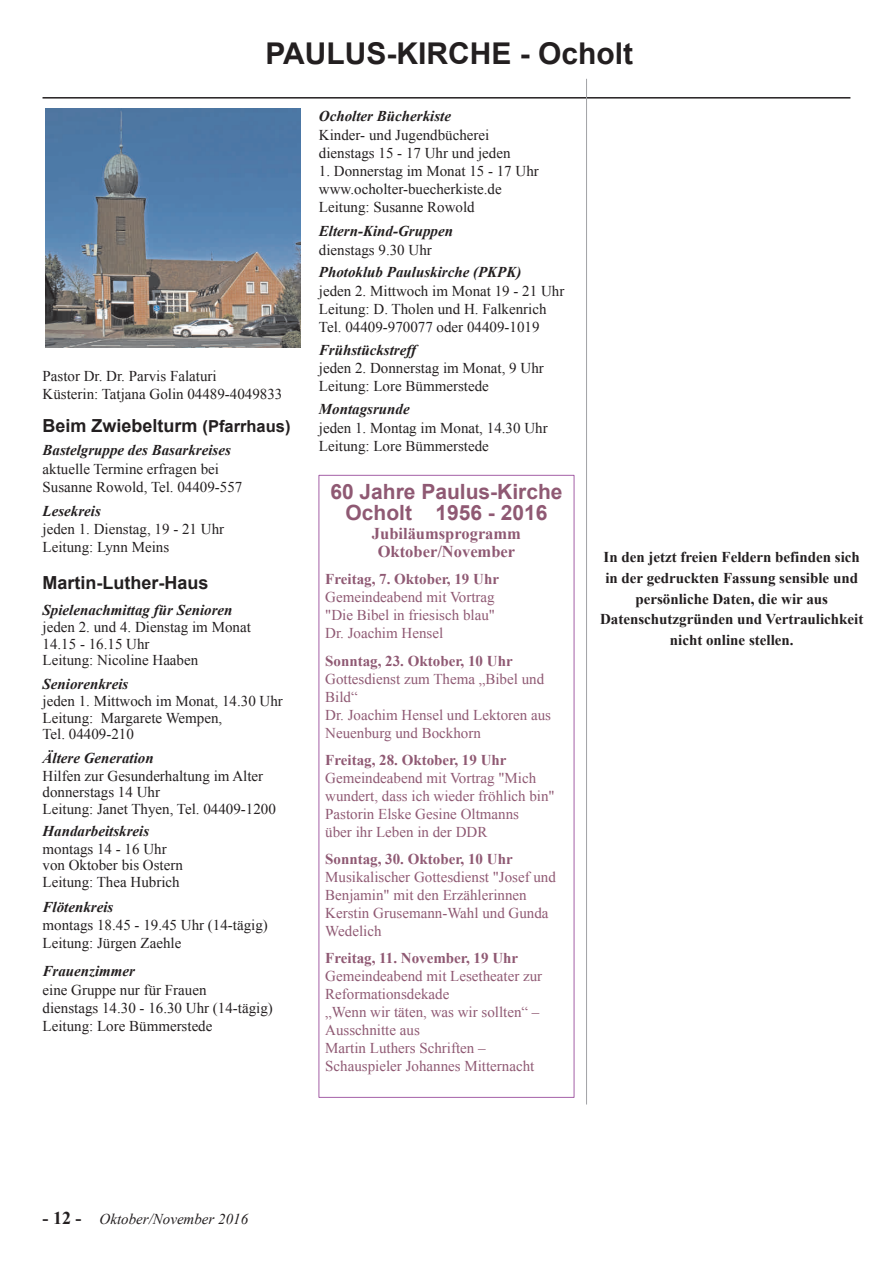
<style>
.page{position:relative;width:893px;height:1263px;background:#fff}
.page>*{position:absolute;margin:0;border:0;box-sizing:border-box;transform-origin:0 0}
.t1{font:700 30px "Arial";color:#231f20}
.t2{font:700 21px/20.7px "Arial";color:#8f5973;text-align:center}
.t3{font:700 18px "Arial";color:#231f20}
.t4{font:700 16.5px/18px "Times New Roman";color:#8f5973;text-align:center}
.t5{font:15px/18px "Times New Roman";color:#231f20}
.t6{font:15px/18px "Times New Roman";color:#8f5973}
.t7{font:italic 700 15px "Times New Roman";color:#231f20}
.t8{font:700 15px/20.7px "Times New Roman";color:#231f20;text-align:center}
.t9{font:700 15px "Times New Roman";color:#8f5973}
.t10{font:italic 15px "Times New Roman";color:#231f20}
.s1{font-size:16.5px}
.s2{font-weight:700;font-style:normal;font-size:18px}
</style>
<div class="page">
<hr style="left:43px;top:97px;width:807px;height:2px;background:#231f20">
<img style="left:46px;top:108px;width:254px;height:240px">
<hr style="left:586px;top:79px;width:1px;height:1025px;background:#a1a3a6">
<h1 class="t1" style="left:265px;top:36px;width:369px">PAULUS-KIRCHE - Ocholt</h1>
<p class="t5" style="left:43px;top:367px;width:241px">Pastor Dr. Dr. Parvis Falaturi<br>Küsterin: Tatjana Golin 04489-4049833</p>
<p class="t3" style="left:43px;top:416px;width:250px">Beim Zwiebelturm <span class="s1">(Pfarrhaus)</span></p>
<p class="t7" style="left:43px;top:441px;width:190px">Bastelgruppe des Basarkreises</p>
<p class="t5" style="left:43px;top:460px;width:201px">aktuelle Termine erfragen bei<br>Susanne Rowold, Tel. 04409-557</p>
<p class="t7" style="left:43px;top:502px;width:60px">Lesekreis</p>
<p class="t5" style="left:43px;top:520px;width:183px">jeden 1. Dienstag, 19 - 21 Uhr<br>Leitung: Lynn Meins</p>
<p class="t3" style="left:43px;top:572px;width:167px">Martin-Luther-Haus</p>
<p class="t7" style="left:43px;top:602px;width:192px">Spielenachmittag für Senioren</p>
<p class="t5" style="left:43px;top:619px;width:210px;line-height:16.5px">jeden 2. und 4. Dienstag im Monat<br>14.15 - 16.15 Uhr<br>Leitung: Nicoline Haaben</p>
<p class="t7" style="left:43px;top:676px;width:87px">Seniorenkreis</p>
<p class="t5" style="left:43px;top:693px;width:242px;line-height:16.5px">jeden 1. Mittwoch im Monat, 14.30 Uhr<br>Leitung: Margarete Wempen,<br>Tel. 04409-210</p>
<p class="t7" style="left:43px;top:750px;width:113px">Ältere Generation</p>
<p class="t5" style="left:43px;top:767px;width:235px;line-height:16.5px">Hilfen zur Gesunderhaltung im Alter donnerstags 14 Uhr<br>Leitung: Janet Thyen, Tel. 04409-1200</p>
<p class="t7" style="left:43px;top:823px;width:108px">Handarbeitskreis</p>
<p class="t5" style="left:43px;top:840px;width:142px;line-height:16.5px">montags 14 - 16 Uhr von Oktober bis Ostern<br>Leitung: Thea Hubrich</p>
<p class="t7" style="left:43px;top:899px;width:72px">Flötenkreis</p>
<p class="t5" style="left:43px;top:916px;width:227px">montags 18.45 - 19.45 Uhr (14-tägig)<br>Leitung: Jürgen Zaehle</p>
<p class="t7" style="left:43px;top:962px;width:94px">Frauenzimmer</p>
<p class="t5" style="left:43px;top:980px;width:232px">eine Gruppe nur für Frauen<br>dienstags 14.30 - 16.30 Uhr (14-tägig)<br>Leitung: Lore Bümmerstede</p>
<p class="t7" style="left:319px;top:108px;width:134px">Ocholter Bücherkiste</p>
<p class="t5" style="left:319px;top:126px;width:193px">Kinder- und Jugendbücherei dienstags 15 - 17 Uhr und jeden</p>
<p class="t5" style="left:319px;top:162px;width:221px">1. Donnerstag im Monat 15 - 17 Uhr www.ocholter-buecherkiste.de<br>Leitung: Susanne Rowold</p>
<p class="t7" style="left:319px;top:223px;width:136px">Eltern-Kind-Gruppen</p>
<p class="t5" style="left:319px;top:241px;width:114px">dienstags 9.30 Uhr</p>
<p class="t7" style="left:319px;top:264px;width:204px">Photoklub Pauluskirche (PKPK)</p>
<p class="t5" style="left:319px;top:282px;width:247px">jeden 2. Mittwoch im Monat 19 - 21 Uhr<br>Leitung: D. Tholen und H. Falkenrich<br>Tel. 04409-970077 oder 04409-1019</p>
<p class="t7" style="left:319px;top:341px;width:99px">Frühstückstreff</p>
<p class="t5" style="left:319px;top:359px;width:226px">jeden 2. Donnerstag im Monat, 9 Uhr<br>Leitung: Lore Bümmerstede</p>
<p class="t7" style="left:319px;top:400px;width:92px">Montagsrunde</p>
<p class="t5" style="left:319px;top:418px;width:230px">jeden 1. Montag im Monat, 14.30 Uhr<br>Leitung: Lore Bümmerstede</p>
<h2 class="t2" style="left:330px;top:481px;width:234px">60 Jahre Paulus-Kirche<br>Ocholt 1956 - 2016</h2>
<p class="t4" style="left:372px;top:524px;width:151px">Jubiläumsprogramm<br>Oktober/November</p>
<p class="t9" style="left:325px;top:570px;width:175px">Freitag, 7. Oktober, 19 Uhr</p>
<p class="t6" style="left:325px;top:587px;width:171px;text-align:justify">Gemeindeabend mit Vortrag "Die Bibel in friesisch blau" Dr. Joachim Hensel</p>
<p class="t9" style="left:325px;top:653px;width:189px">Sonntag, 23. Oktober, 10 Uhr</p>
<p class="t6" style="left:325px;top:670px;width:227px">Gottesdienst zum Thema „Bibel und<br>Bild“<br>Dr. Joachim Hensel und Lektoren aus<br>Neuenburg und Bockhorn</p>
<p class="t9" style="left:325px;top:752px;width:183px">Freitag, 28. Oktober, 19 Uhr</p>
<p class="t6" style="left:325px;top:769px;width:231px">Gemeindeabend mit Vortrag "Mich wundert, dass ich wieder fröhlich bin"<br>Pastorin Elske Gesine Oltmanns<br>über ihr Leben in der DDR</p>
<p class="t9" style="left:325px;top:851px;width:189px">Sonntag, 30. Oktober, 10 Uhr</p>
<p class="t6" style="left:325px;top:868px;width:232px">Musikalischer Gottesdienst "Josef und<br>Benjamin" mit den Erzählerinnen<br>Kerstin Grusemann-Wahl und Gunda<br>Wedelich</p>
<p class="t9" style="left:325px;top:950px;width:194px">Freitag, 11. November, 19 Uhr</p>
<p class="t6" style="left:325px;top:967px;width:218px">Gemeindeabend mit Lesetheater zur<br>Reformationsdekade<br>„Wenn wir täten, was wir sollten“ –<br>Ausschnitte aus<br>Martin Luthers Schriften –<br>Schauspieler Johannes Mitternacht</p>
<p class="t8" style="left:600px;top:547px;width:265px">In den jetzt freien Feldern befinden sich in der gedruckten Fassung sensible und persönliche Daten, die wir aus Datenschutzgründen und Vertraulichkeit nicht online stellen.</p>
<p class="t10" style="left:43px;top:1211px;width:207px"><span class="s2">- 12 -</span> Oktober/November 2016</p>
</div>
